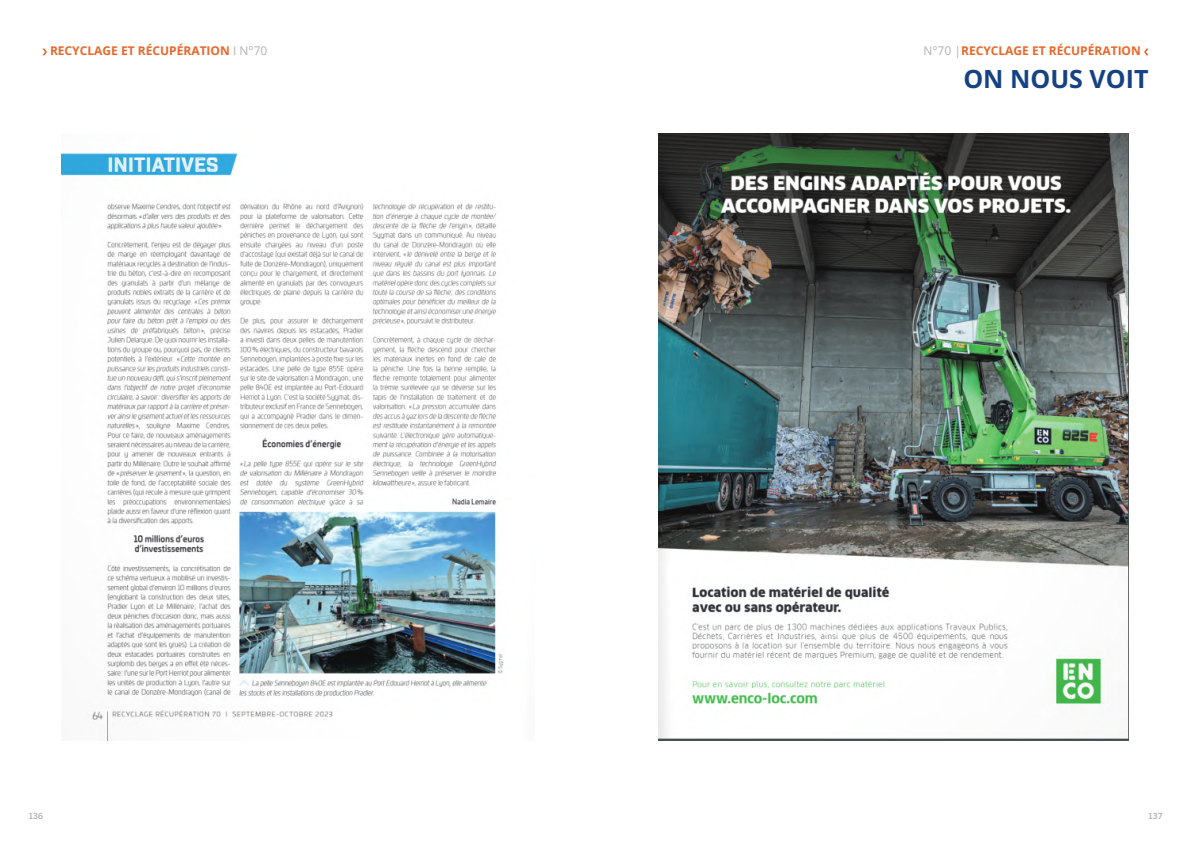
<style>
.page{position:relative;width:1191px;height:842px;background:#fff}
.page>*{position:absolute;margin:0;border:0;box-sizing:border-box;transform-origin:0 0}
.t1{font:700 25px "Open Sans";color:#154283}
.t2{font:700 12px "Open Sans";color:#e7682a}
.t3{font:700 8.5px "Trade Gothic Next LT Pro";color:#b3b2b2}
.s1{font-weight:400;color:#b3b2b2}
</style>
<div class="page">
<svg style="left:43px;top:48px;width:4px;height:7px"></svg>
<svg style="left:1144px;top:49px;width:4px;height:6px"></svg>
<img style="left:658px;top:134px;width:470px;height:606px">
<img style="left:61px;top:153px;width:443px;height:587px">
<p class="t2" style="left:50px;top:43px;width:219px">RECYCLAGE ET RÉCUPÉRATION <span class="s1">I N°70</span></p>
<p class="t2" style="left:923px;top:43px;width:219px"><span class="s1">N°70 |</span>RECYCLAGE ET RÉCUPÉRATION</p>
<h1 class="t1" style="left:963px;top:61px;width:187px">ON NOUS VOIT</h1>
<p class="t3" style="left:28px;top:810px;width:16px">136</p>
<p class="t3" style="left:1148px;top:810px;width:16px">137</p>
</div>
